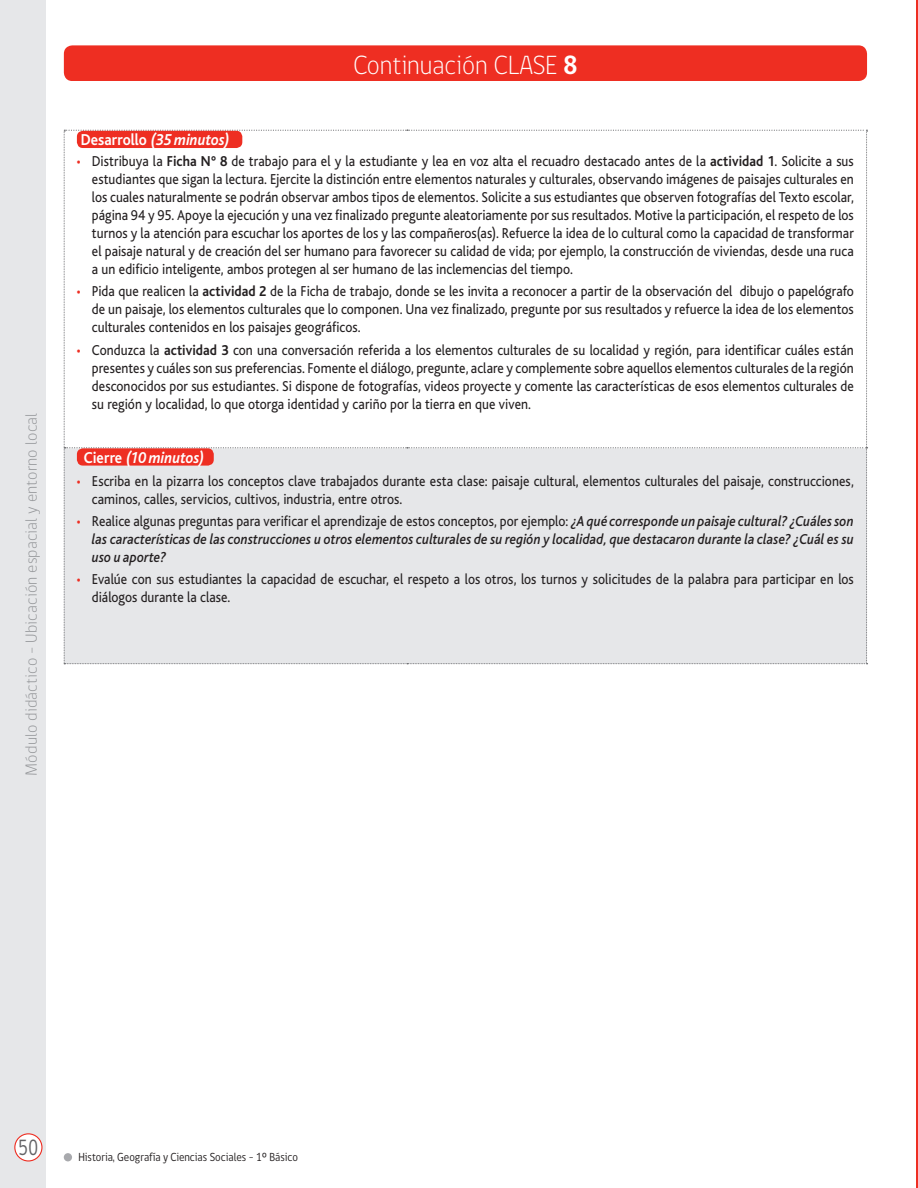
<style>
.page{position:relative;width:918px;height:1188px;background:#fff}
.page>*{position:absolute;margin:0;border:0;box-sizing:border-box;transform-origin:0 0}
.t1{font:300 27px "gob CL";color:#fff;scale:.95 1}
.t2{font:22.5px "gob CL";color:#636366;scale:.8 1}
.t3{font:300 16.5px "gob CL";letter-spacing:.01em;color:#939598}
.t4{font:italic 700 16.5px "Bliss";color:#fff;scale:.9 1}
.t5{font:15px/18px "Bliss";letter-spacing:.005em;color:#231f20;text-align:justify;scale:.9 1}
.t6{font:italic 500 15px/18px "Bliss";letter-spacing:.005em;color:#231f20;text-align:justify;scale:.9 1}
.t7{font:12px "gob CL";color:#231f20;scale:.9 1}
.s1{font-weight:700}
.s2{font-style:normal}
.s3{font-family:"Myriad Pro";color:#ee2e22}
.s4{font-family:"Myriad Pro";font-weight:400;font-style:normal;color:#ee2e22}
.s5{font-weight:400;font-style:normal}
</style>
<div class="page">
<div style="left:0;top:0;width:45px;height:1188px;background:#e6e7e9"></div>
<div style="left:64px;top:1153px;width:8px;height:8px;background:#a8a9ad;border-radius:50%"></div>
<div style="left:15px;top:1134px;width:27px;height:27px;background:#fff;border-radius:50%"></div>
<div style="left:14px;top:1133px;width:29px;height:29px;border:1px solid #ee2e22;border-radius:50%"></div>
<svg style="left:64px;top:130px;width:804px;height:534px"></svg>
<div style="left:77px;top:131px;width:165px;height:17px;background:#ee2e22;border-radius:6px"></div>
<div style="left:77px;top:448px;width:137px;height:18px;background:#ee2e22;border-radius:6px"></div>
<div style="left:64px;top:45px;width:803px;height:36px;background:#ee2e22"></div>
<hr style="left:917px;top:0;width:1px;height:1188px;background:#ee2e22">
<p class="t3" style="left:20px;top:776px;width:365px;rotate:-90deg">Módulo didáctico - Ubicación espacial y entorno local</p>
<p class="t1" style="left:353px;top:47px;width:238px">Continuación CLASE <span class="s1">8</span></p>
<p class="t4" style="left:81px;top:131px;width:167px"><span class="s2">Desarrollo</span> (35 minutos)</p>
<p class="t5" style="left:92px;top:152px;width:848px;text-indent:-15px"><span class="s3">•</span> Distribuya la <span class="s1">Ficha N° 8</span> de trabajo para el y la estudiante y lea en voz alta el recuadro destacado antes de la <span class="s1">actividad 1</span>. Solicite a sus estudiantes que sigan la lectura. Ejercite la distinción entre elementos naturales y culturales, observando imágenes de paisajes culturales en los cuales naturalmente se podrán observar ambos tipos de elementos. Solicite a sus estudiantes que observen fotografías del Texto escolar, página 94 y 95. Apoye la ejecución y una vez finalizado pregunte aleatoriamente por sus resultados. Motive la participación, el respeto de los turnos y la atención para escuchar los aportes de los y las compañeros(as). Refuerce la idea de lo cultural como la capacidad de transformar el paisaje natural y de creación del ser humano para favorecer su calidad de vida; por ejemplo, la construcción de viviendas, desde una ruca a un edificio inteligente, ambos protegen al ser humano de las inclemencias del tiempo.</p>
<p class="t5" style="left:92px;top:283px;width:848px;text-indent:-15px"><span class="s3">•</span> Pida que realicen la <span class="s1">actividad 2</span> de la Ficha de trabajo, donde se les invita a reconocer a partir de la observación del dibujo o papelógrafo de un paisaje, los elementos culturales que lo componen. Una vez finalizado, pregunte por sus resultados y refuerce la idea de los elementos culturales contenidos en los paisajes geográficos.</p>
<p class="t5" style="left:92px;top:341px;width:848px;text-indent:-15px"><span class="s3">•</span> Conduzca la <span class="s1">actividad 3</span> con una conversación referida a los elementos culturales de su localidad y región, para identificar cuáles están presentes y cuáles son sus preferencias. Fomente el diálogo, pregunte, aclare y complemente sobre aquellos elementos culturales de la región desconocidos por sus estudiantes. Si dispone de fotografías, videos proyecte y comente las características de esos elementos culturales de su región y localidad, lo que otorga identidad y cariño por la tierra en que viven.</p>
<p class="t4" style="left:84px;top:449px;width:136px"><span class="s2">Cierre</span> (10 minutos)</p>
<p class="t5" style="left:92px;top:472px;width:848px;text-indent:-15px"><span class="s3">•</span> Escriba en la pizarra los conceptos clave trabajados durante esta clase: paisaje cultural, elementos culturales del paisaje, construcciones, caminos, calles, servicios, cultivos, industria, entre otros.</p>
<p class="t6" style="left:92px;top:512px;width:848px;text-indent:-15px"><span class="s4">•</span> <span class="s5">Realice algunas preguntas para verificar el aprendizaje de estos conceptos, por ejemplo:</span> ¿A qué corresponde un paisaje cultural? ¿Cuáles son las características de las construcciones u otros elementos culturales de su región y localidad, que destacaron durante la clase? ¿Cuál es su uso u aporte?</p>
<p class="t5" style="left:92px;top:571px;width:848px;text-indent:-15px"><span class="s3">•</span> Evalúe con sus estudiantes la capacidad de escuchar, el respeto a los otros, los turnos y solicitudes de la palabra para participar en los diálogos durante la clase.</p>
<h2 class="t2" style="left:18px;top:1132px;width:26px">50</h2>
<p class="t7" style="left:78px;top:1149px;width:246px">Historia, Geografía y Ciencias Sociales - 1º Básico</p>
</div>
